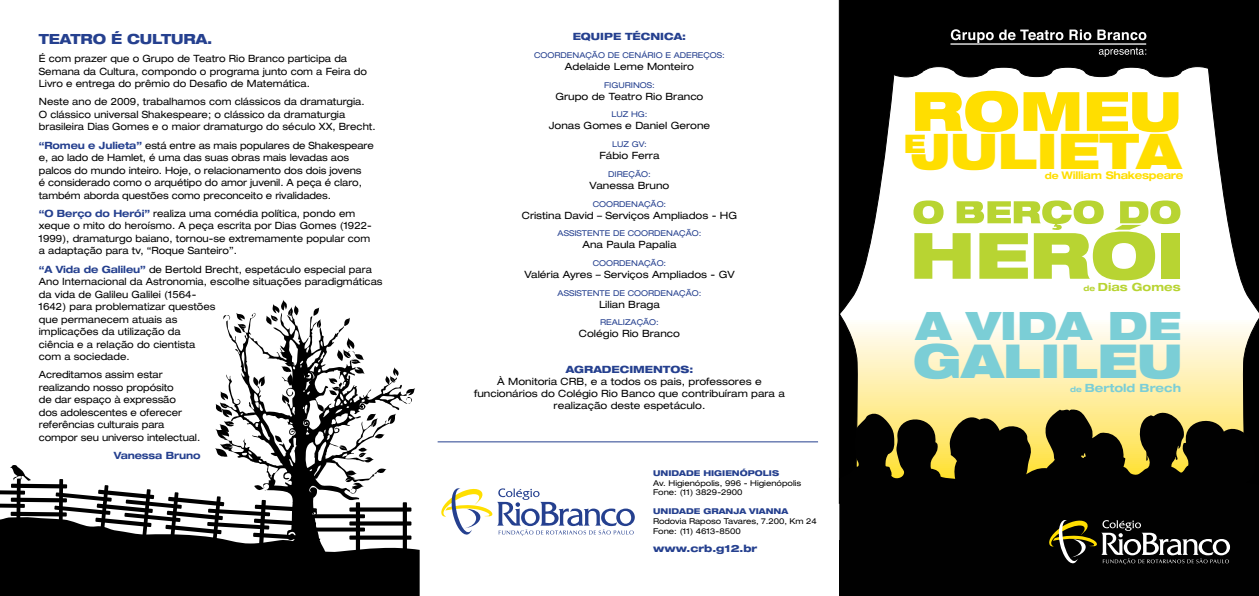
<style>
.page{position:relative;width:1259px;height:596px;background:#fff}
.page>*{position:absolute;margin:0;border:0;box-sizing:border-box;transform-origin:0 0}
.t1{font:900 expanded 54.2px "Helvetica Neue";color:#ffde00}
.t2{font:900 expanded 49.1px "Helvetica Neue";color:#ffde00}
.t3{font:900 expanded 46.7px "Helvetica Neue";color:#7bced6}
.t4{font:900 expanded 39.2px "Helvetica Neue";color:#7bced6}
.t5{font:800 expanded 14px "Helvetica Neue";letter-spacing:-.01em;color:#25408f;scale:.96 1}
.t6{font:700 expanded 11.4px "Helvetica Neue";color:#7bced6}
.t7{font:700 expanded 11.3px "Helvetica Neue";color:#b8d432}
.t8{font:700 expanded 10.5px "Helvetica Neue";letter-spacing:-.025em;color:#ffde00;scale:.95 1}
.t9{font:expanded 10px/12.5px "Helvetica Neue";color:#000;scale:.96 1}
.t10{font:expanded 10px/12px "Helvetica Neue";color:#000;text-align:center}
.t11{font:800 expanded 10px "Helvetica Neue";color:#25408f}
.t12{font:700 expanded 10px "Helvetica Neue";letter-spacing:-.01em;color:#25408f;scale:.96 1}
.t13{font:expanded 8px "Helvetica Neue";color:#25408f}
.t14{font:expanded 8px/9.6px "Helvetica Neue";color:#000}
.t15{font:800 expanded 8px "Helvetica Neue";color:#25408f}
.s1{font-weight:700;color:#25408f}
.s2{font-size:9.6px}
.s3{font-size:7.6px}
.s4{font-size:7.7px}
</style>
<div class="page">
<svg style="left:902px;top:209px;width:298px;height:196px"></svg>
<svg style="left:902px;top:0;width:298px;height:78px;background:#141414"></svg>
<svg style="left:913px;top:200px;width:267px;height:80px"></svg>
<div style="left:1161px;top:233px;width:18px;height:45px;background:#b8d432"></div>
<svg style="left:838px;top:0;width:64px;height:504px"></svg>
<svg style="left:1200px;top:0;width:59px;height:405px"></svg>
<div style="left:839px;top:540px;width:420px;height:55px;background:#010101"></div>
<svg style="left:839px;top:405px;width:420px;height:135px;background:#332f19"></svg>
<svg style="left:1047px;top:518px;width:183px;height:47px"></svg>
<svg style="left:951px;top:29px;width:42px;height:14px"></svg>
<svg style="left:999px;top:30px;width:64px;height:10px"></svg>
<svg style="left:1069px;top:29px;width:22px;height:11px"></svg>
<svg style="left:1097px;top:30px;width:49px;height:10px"></svg>
<svg style="left:1098px;top:48px;width:48px;height:9px"></svg>
<hr style="left:950px;top:43px;width:196px;height:2px;background:#fff">
<div style="left:0;top:549px;width:420px;height:46px;background:#000"></div>
<svg style="left:223px;top:312px;width:189px;height:243px"></svg>
<svg style="left:406px;top:387px;width:9px;height:8px"></svg>
<svg style="left:375px;top:433px;width:10px;height:5px"></svg>
<svg style="left:376px;top:468px;width:10px;height:5px"></svg>
<svg style="left:0;top:464px;width:317px;height:88px"></svg>
<svg style="left:275px;top:435px;width:7px;height:7px"></svg>
<svg style="left:234px;top:312px;width:12px;height:21px"></svg>
<svg style="left:266px;top:300px;width:33px;height:24px"></svg>
<svg style="left:388px;top:413px;width:8px;height:11px"></svg>
<svg style="left:367px;top:413px;width:11px;height:14px"></svg>
<svg style="left:282px;top:393px;width:7px;height:10px"></svg>
<svg style="left:339px;top:444px;width:9px;height:7px"></svg>
<svg style="left:317px;top:404px;width:7px;height:8px"></svg>
<svg style="left:253px;top:375px;width:12px;height:12px"></svg>
<svg style="left:385px;top:367px;width:14px;height:17px"></svg>
<svg style="left:345px;top:470px;width:19px;height:19px"></svg>
<svg style="left:280px;top:351px;width:28px;height:35px"></svg>
<svg style="left:358px;top:447px;width:16px;height:15px"></svg>
<svg style="left:313px;top:307px;width:8px;height:21px"></svg>
<svg style="left:344px;top:317px;width:6px;height:9px"></svg>
<svg style="left:215px;top:391px;width:19px;height:66px"></svg>
<svg style="left:328px;top:337px;width:37px;height:58px"></svg>
<svg style="left:441px;top:488px;width:194px;height:48px"></svg>
<hr style="left:437px;top:441px;width:381px;height:1px;background:#25408f">
<h3 class="t5" style="left:39px;top:30px;width:182px">TEATRO É CULTURA.</h3>
<p class="t9" style="left:39px;top:52px;width:343px">É com prazer que o Grupo de Teatro Rio Branco participa da<br>Semana da Cultura, compondo o programa junto com a Feira do<br>Livro e entrega do prêmio do Desafio de Matemática.</p>
<p class="t9" style="left:39px;top:95px;width:352px">Neste ano de 2009, trabalhamos com clássicos da dramaturgia.<br>O clássico universal Shakespeare; o clássico da dramaturgia brasileira Dias Gomes e o maior dramaturgo do século XX, Brecht.</p>
<p class="t9" style="left:39px;top:138px;width:350px"><span class="s1">“Romeu e Julieta”</span> está entre as mais populares de Shakespeare e, ao lado de Hamlet, é uma das suas obras mais levadas aos palcos do mundo inteiro. Hoje, o relacionamento dos dois jovens<br>é considerado como o arquétipo do amor juvenil. A peça é claro, também aborda questões como preconceito e rivalidades.</p>
<p class="t9" style="left:39px;top:207px;width:348px"><span class="s1">“O Berço do Herói”</span> realiza uma comédia política, pondo em xeque o mito do heroísmo. A peça escrita por Dias Gomes (1922- 1999), dramaturgo baiano, tornou-se extremamente popular com a adaptação para tv, “Roque Santeiro”.</p>
<p class="t9" style="left:39px;top:262px;width:359px"><span class="s1">“A Vida de Galileu”</span> de Bertold Brecht, espetáculo especial para Ano Internacional da Astronomia, escolhe situações paradigmáticas da vida de Galileu Galilei (1564-<br>1642) para problematizar questões<br>que permanecem atuais as<br>implicações da utilização da<br>ciência e a relação do cientista<br>com a sociedade.</p>
<p class="t9" style="left:39px;top:368px;width:170px">Acreditamos assim estar realizando nosso propósito<br>de dar espaço à expressão<br>dos adolescentes e oferecer referências culturais para compor seu universo intelectual.</p>
<p class="t12" style="left:114px;top:449px;width:92px">Vanessa Bruno</p>
<p class="t11" style="left:573px;top:30px;width:115px">EQUIPE TÉCNICA:</p>
<p class="t13" style="left:534px;top:50px;width:8px">coordena</p>
<p class="t13" style="left:585px;top:50px;width:44px">ção de cen</p>
<p class="t13" style="left:641px;top:50px;width:12px">ário</p>
<p class="t13" style="left:665px;top:50px;width:16px">e adere</p>
<p class="t13" style="left:703px;top:50px;width:23px">ços:</p>
<p class="t10" style="left:565px;top:60px;width:131px">Adelaide Leme Monteiro</p>
<p class="t13" style="left:604px;top:80px;width:7px">figurinos</p>
<p class="t13" style="left:652px;top:80px;width:4px">:</p>
<p class="t10" style="left:555px;top:90px;width:149px">Grupo de Teatro Rio Branco</p>
<p class="t13" style="left:611px;top:110px;width:38px">luz HG:</p>
<p class="t10" style="left:549px;top:120px;width:163px">Jonas Gomes e Daniel Gerone</p>
<p class="t13" style="left:612px;top:139px;width:36px">luz GV:</p>
<p class="t10" style="left:599px;top:149px;width:61px">Fábio Ferra</p>
<p class="t13" style="left:608px;top:169px;width:6px">dire</p>
<p class="t13" style="left:628px;top:169px;width:24px">ção :</p>
<p class="t10" style="left:589px;top:179px;width:81px">Vanessa Bruno</p>
<p class="t13" style="left:592px;top:199px;width:8px">coordena</p>
<p class="t13" style="left:644px;top:199px;width:24px">ção :</p>
<p class="t10" style="left:522px;top:209px;width:217px">Cristina David – Serviços Ampliados - HG</p>
<p class="t13" style="left:557px;top:228px;width:7px">assistente</p>
<p class="t13" style="left:613px;top:228px;width:23px">de coordena</p>
<p class="t13" style="left:679px;top:228px;width:24px">ção :</p>
<p class="t10" style="left:582px;top:238px;width:96px">Ana Paula Papalia</p>
<p class="t13" style="left:592px;top:258px;width:8px">coordena</p>
<p class="t13" style="left:644px;top:258px;width:24px">ção :</p>
<p class="t10" style="left:524px;top:268px;width:212px">Valéria Ayres – Serviços Ampliados - GV</p>
<p class="t13" style="left:557px;top:288px;width:7px">assistente</p>
<p class="t13" style="left:613px;top:288px;width:23px">de coordena</p>
<p class="t13" style="left:679px;top:288px;width:24px">ção :</p>
<p class="t10" style="left:599px;top:298px;width:62px">Lilian Braga</p>
<p class="t13" style="left:600px;top:317px;width:6px">reali</p>
<p class="t13" style="left:625px;top:317px;width:35px">zação :</p>
<p class="t10" style="left:579px;top:327px;width:103px">Colégio Rio Branco</p>
<p class="t11" style="left:565px;top:363px;width:129px">AGRADECIMENTOS:</p>
<p class="t10" style="left:474px;top:375px;width:312px">À Monitoria CRB, e a todos os pais, professores e funcionários do Colégio Rio Banco que contribuíram para a realização deste espetáculo.</p>
<p class="t15" style="left:653px;top:467px;width:128px">UNIDADE HIGIENÓPOLIS</p>
<p class="t14" style="left:653px;top:477px;width:150px">Av. Higienópolis, 996 - Higienópolis<br>Fone: (11) 3829-2900</p>
<p class="t15" style="left:653px;top:506px;width:137px">UNIDADE GRANJA VIANNA</p>
<p class="t14" style="left:653px;top:516px;width:165px">Rodovia Raposo Tavares, 7.200, Km 24<br>Fone: (11) 4613-8500</p>
<p class="t11" style="left:653px;top:541px;width:106px">WWW.CRB.G12.BR</p>
<h1 class="t1" style="left:911px;top:76px;width:271px">ROMEU</h1>
<h2 class="t2" style="left:904px;top:119px;width:278px"><sup>E</sup>JULIETA</h2>
<p class="t8" style="left:1045px;top:169px;width:147px"><span class="s2">de</span> William Shakespeare</p>
<p class="t7" style="left:1083px;top:280px;width:99px"><span class="s3">de</span> Dias Gomes</p>
<h3 class="t4" style="left:916px;top:300px;width:266px">A VIDA DE</h3>
<h3 class="t3" style="left:913px;top:330px;width:271px">GALILEU</h3>
<p class="t6" style="left:1070px;top:381px;width:112px"><span class="s4">de</span> Bertold Brech</p>
</div>
